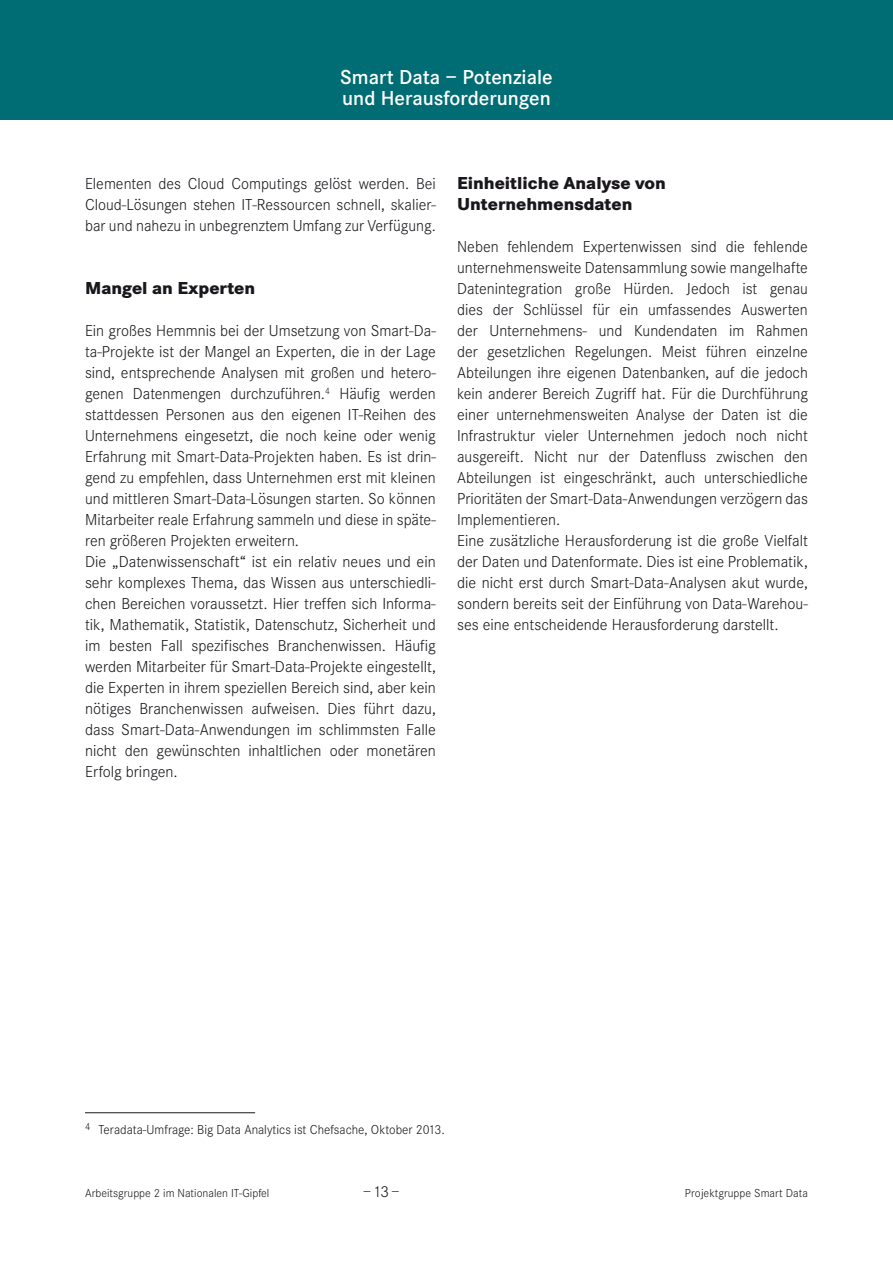
<style>
.page{position:relative;width:893px;height:1263px;background:#fff}
.page>*{position:absolute;margin:0;border:0;box-sizing:border-box;transform-origin:0 0}
.t1{font:600 21px/21px "Corporate S";color:#fff}
.t2{font:800 18px/21px "Corporate S";color:#1a171c}
.t3{font:300 16.5px/21px "Corporate S";color:#1a171c}
.t4{font:300 13.5px "Corporate S";color:#1a171c}
.t5{font:300 12px "Corporate S";color:#1a171c}
</style>
<div class="page">
<div style="left:0;top:0;width:893px;height:120px;background:#006c73"></div>
<hr style="left:85px;top:1112px;width:170px;height:1px;background:#1a171c">
<p class="t1" style="left:340px;top:67px;width:214px">Smart Data – Potenziale und Herausforderungen</p>
<p class="t3" style="left:85px;top:173px;width:352px;text-align:justify">Elementen des Cloud Computings gelöst werden. Bei Cloud-Lösungen stehen IT-Ressourcen schnell, skalier&shy;bar und nahezu in unbegrenztem Umfang zur Verfügung.</p>
<p class="t2" style="left:85px;top:278px;width:172px">Mangel an Experten</p>
<p class="t3" style="left:85px;top:320px;width:352px">Ein großes Hemmnis bei der Umsetzung von Smart-Da&shy;ta-Projekte ist der Mangel an Experten, die in der Lage sind, entsprechende Analysen mit großen und hetero&shy;genen Datenmengen durchzuführen.<sup>4</sup> Häufig werden stattdessen Personen aus den eigenen IT-Reihen des Unternehmens eingesetzt, die noch keine oder wenig Erfahrung mit Smart-Data-Projekten haben. Es ist drin&shy;gend zu empfehlen, dass Unternehmen erst mit kleinen und mittleren Smart-Data-Lösungen starten. So können Mitarbeiter reale Erfahrung sammeln und diese in späte&shy;ren größeren Projekten erweitern.<br>Die „Datenwissenschaft“ ist ein relativ neues und ein sehr komplexes Thema, das Wissen aus unterschiedli&shy;chen Bereichen voraussetzt. Hier treffen sich Informa&shy;tik, Mathematik, Statistik, Datenschutz, Sicherheit und im besten Fall spezifisches Branchenwissen. Häufig werden Mitarbeiter für Smart-Data-Projekte eingestellt, die Experten in ihrem speziellen Bereich sind, aber kein nötiges Branchenwissen aufweisen. Dies führt dazu, dass Smart-Data-Anwendungen im schlimmsten Falle nicht den gewünschten inhaltlichen oder monetären Erfolg bringen.</p>
<p class="t2" style="left:457px;top:173px;width:210px">Einheitliche Analyse von<br>Unternehmensdaten</p>
<p class="t3" style="left:457px;top:236px;width:352px">Neben fehlendem Expertenwissen sind die fehlende unternehmensweite Datensammlung sowie mangelhafte Datenintegration große Hürden. Jedoch ist genau dies der Schlüssel für ein umfassendes Auswerten der Unternehmens- und Kundendaten im Rahmen der gesetzlichen Regelungen. Meist führen einzelne Abteilungen ihre eigenen Datenbanken, auf die jedoch kein anderer Bereich Zugriff hat. Für die Durchführung einer unternehmensweiten Analyse der Daten ist die Infrastruktur vieler Unternehmen jedoch noch nicht ausgereift. Nicht nur der Datenfluss zwischen den Abteilungen ist eingeschränkt, auch unterschiedliche Prioritäten der Smart-Data-Anwendungen verzögern das Implementieren.<br>Eine zusätzliche Herausforderung ist die große Vielfalt der Daten und Datenformate. Dies ist eine Problematik, die nicht erst durch Smart-Data-Analysen akut wurde, sondern bereits seit der Einführung von Data-Warehou&shy;ses eine entscheidende Herausforderung darstellt.</p>
<p class="t4" style="left:85px;top:1122px;width:361px"><sup>4</sup> Teradata-Umfrage: Big Data Analytics ist Chefsache, Oktober 2013.</p>
<p class="t5" style="left:85px;top:1186px;width:186px">Arbeitsgruppe 2 im Nationalen IT-Gipfel</p>
<p class="t3" style="left:363px;top:1181px;width:38px">–13–</p>
<p class="t5" style="left:685px;top:1186px;width:125px">Projektgruppe Smart Data</p>
</div>
